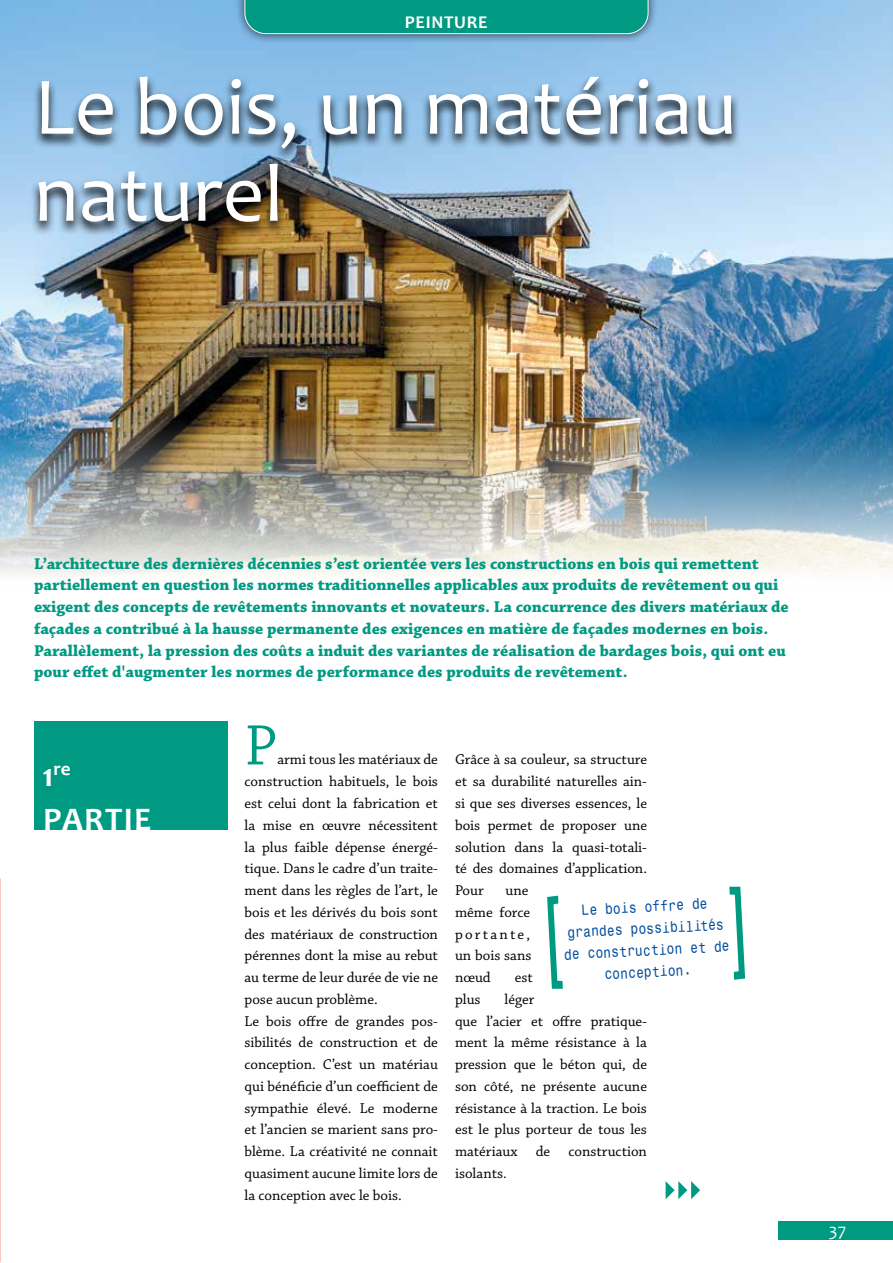
<style>
.page{position:relative;width:893px;height:1263px;background:#fff}
.page>*{position:absolute;margin:0;border:0;box-sizing:border-box;transform-origin:0 0}
.t1{font:82.5px/87px "Candara";color:#fff}
.t2{font:60px "Chaparral Pro";color:#009982}
.t3{font:700 33px "Candara";letter-spacing:.04em;color:#fff}
.t4{font:700 19.2px "Candara";color:#fff}
.t5{font:700 18px "Candara";letter-spacing:.04em;color:#fff}
.t6{font:18px "Candara";color:#fff}
.t7{font:700 16.5px/21.8px "Chaparral Pro";color:#009982}
.t8{font:15px/21.8px "Chaparral Pro";color:#000}
.t9{font:13.5px/21.8px "Monospace Typewriter";color:#004d9d;text-align:center}
.s1{font-size:33px}
</style>
<div class="page">
<img style="left:0;top:0;width:893px;height:575px">
<div style="left:778px;top:1221px;width:115px;height:19px;background:#009982"></div>
<div style="left:235px;top:0;width:423px;height:44px;background:#000;opacity:.75"></div>
<div style="left:244px;top:0;width:405px;height:34px;background:#009982"></div>
<svg style="left:666px;top:1181px;width:34px;height:18px"></svg>
<img style="left:30px;top:74px;width:710px;height:163px">
<div style="left:34px;top:721px;width:193px;height:109px;background:#009982"></div>
<svg style="left:547px;top:896px;width:16px;height:93px"></svg>
<svg style="left:729px;top:887px;width:16px;height:93px"></svg>
<img style="left:0;top:451px;width:1px;height:610px">
<p class="t5" style="left:405px;top:11px;width:84px">PEINTURE</p>
<h1 class="t1" style="left:34px;top:63px;width:704px">Le bois, un matériau naturel</h1>
<p class="t7" style="left:34px;top:553px;width:756px">L’architecture des dernières décennies s’est orientée vers les constructions en bois qui remettent partiellement en question les normes traditionnelles applicables aux produits de revêtement ou qui exigent des concepts de revêtements innovants et novateurs. La concurrence des divers matériaux de façades a contribué à la hausse permanente des exigences en matière de façades modernes en bois.<br>Parallèlement, la pression des coûts a induit des variantes de réalisation de bardages bois, qui ont eu pour effet d'augmenter les normes de performance des produits de revêtement.</p>
<p class="t4" style="left:43px;top:757px;width:30px"><span class="s1">1</span>re</p>
<h3 class="t3" style="left:43px;top:798px;width:110px">PARTIE</h3>
<h2 class="t2" style="left:244px;top:712px;width:34px">P</h2>
<p class="t8" style="left:244px;top:749px;width:195px;text-indent:33px">armi tous les matériaux de construction habituels, le bois est celui dont la fabrication et la mise en œuvre nécessitent la plus faible dépense énergé&shy;tique. Dans le cadre d’un traite&shy;ment dans les règles de l’art, le bois et les dérivés du bois sont des matériaux de construction pérennes dont la mise au rebut au terme de leur durée de vie ne pose aucun problème.<br>Le bois offre de grandes pos&shy;sibilités de construction et de conception. C’est un matériau qui bénéficie d’un coefficient de sympathie élevé. Le moderne et l’ancien se marient sans pro&shy;blème. La créativité ne connait quasiment aucune limite lors de la conception avec le bois.</p>
<p class="t8" style="left:455px;top:749px;width:194px;text-align:justify">Grâce à sa couleur, sa structure et sa durabilité naturelles ain&shy;si que ses diverses essences, le bois permet de proposer une solution dans la quasi-totali&shy;té des domaines d’application.<br>Pour</p>
<p class="t8" style="left:455px;top:880px;width:78px;text-indent:51px">une même force portante, un bois sans nœud</p>
<p class="t9" style="left:561px;top:900px;width:167px;rotate:-3deg">Le bois offre de grandes possibilités de construction et de conception.</p>
<p class="t8" style="left:515px;top:967px;width:20px">est</p>
<p class="t8" style="left:455px;top:989px;width:27px">plus</p>
<p class="t8" style="left:455px;top:989px;width:194px;text-indent:50px">léger<br>que l’acier et offre pratique&shy;ment la même résistance à la pression que le béton qui, de son côté, ne présente aucune résistance à la traction. Le bois est le plus porteur de tous les matériaux de construction isolants.</p>
<p class="t6" style="left:829px;top:1218px;width:19px">37</p>
</div>
